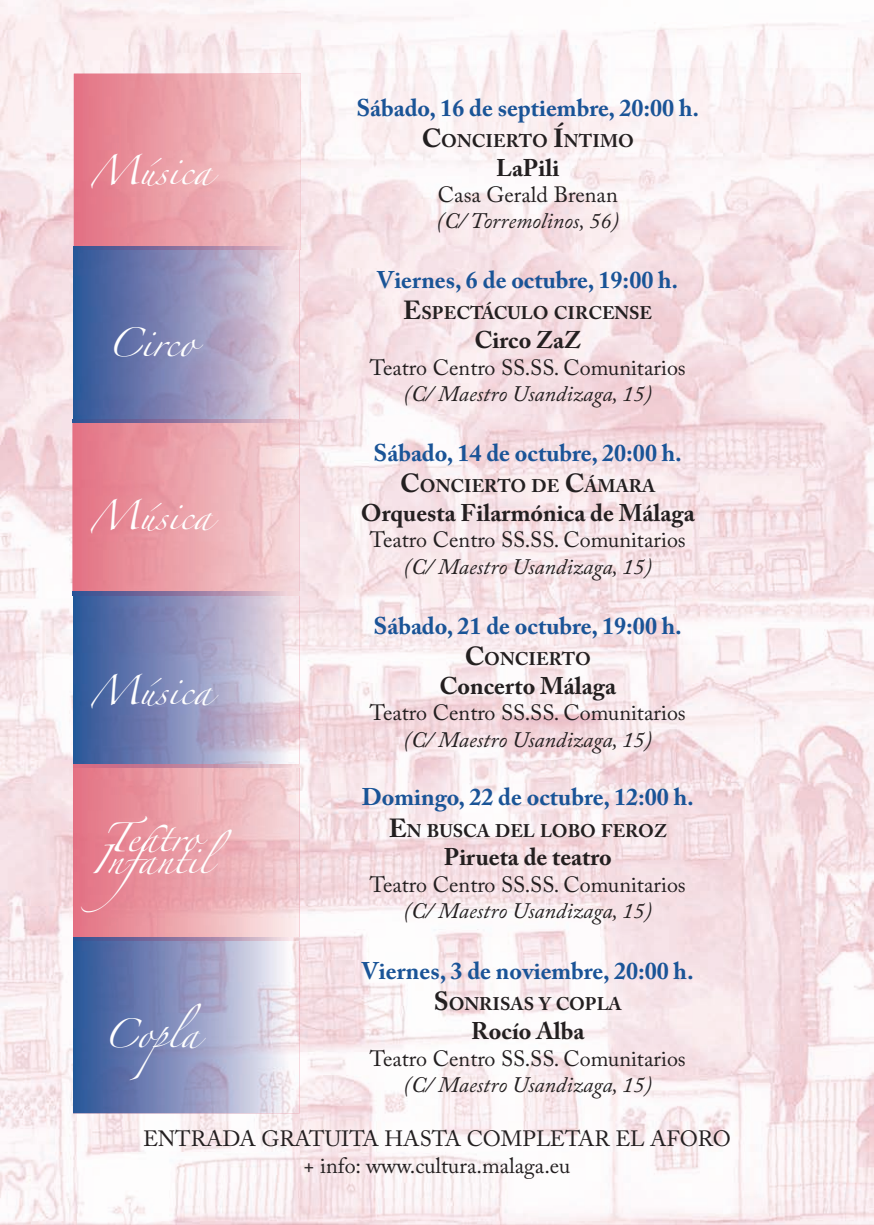
<style>
.page{position:relative;width:874px;height:1225px;background:#fff}
.page>*{position:absolute;margin:0;border:0;box-sizing:border-box;transform-origin:0 0}
.t1{font:26px/22px "Zapfino";color:#fff}
.t2{font:700 24px "Adobe Caslon Pro";color:#1a5497}
.t3{font:700 24px "Adobe Caslon Pro";color:#231f20}
.t4{font:22px/26.4px "Adobe Caslon Pro";color:#231f20;text-align:center}
.t5{font:italic 22px "Adobe Caslon Pro";color:#231f20}
.t6{font:700 18.2px "Adobe Caslon Pro";color:#231f20}
.s1{font-size:26px}
</style>
<div class="page">
<img style="left:0;top:0;width:873px;height:1224px">
<img style="left:74px;top:74px;width:227px;height:175px">
<img style="left:73px;top:422px;width:226px;height:170px">
<img style="left:73px;top:246px;width:226px;height:173px">
<img style="left:74px;top:246px;width:225px;height:3px">
<img style="left:73px;top:419px;width:226px;height:3px">
<img style="left:73px;top:595px;width:226px;height:169px">
<img style="left:73px;top:592px;width:226px;height:3px">
<img style="left:73px;top:768px;width:226px;height:345px">
<img style="left:73px;top:764px;width:226px;height:4px">
<img style="left:73px;top:937px;width:226px;height:3px">
<p class="t1" style="left:90px;top:164px;width:123px">Música</p>
<p class="t1" style="left:107px;top:336px;width:89px">Circo</p>
<p class="t1" style="left:90px;top:509px;width:123px">Música</p>
<p class="t1" style="left:90px;top:683px;width:123px">Música</p>
<p class="t1" style="left:91px;top:831px;width:143px;text-indent:12px">Teatro<br>Infantil</p>
<p class="t1" style="left:103px;top:1027px;width:100px">C opla</p>
<p class="t2" style="left:356px;top:93px;width:344px">Sábado, 16 de septiembre, 20:00 h.</p>
<p class="t6" style="left:421px;top:130px;width:213px"><span class="s1">C</span>ONCIERTO <span class="s1">Í</span>NTIMO</p>
<p class="t3" style="left:496px;top:153px;width:65px">LaPili</p>
<p class="t4" style="left:437px;top:181px;width:181px">Casa Gerald Brenan</p>
<p class="t5" style="left:436px;top:208px;width:184px">(C/ Torremolinos, 56)</p>
<p class="t2" style="left:377px;top:266px;width:302px">Viernes, 6 de octubre, 19:00 h.</p>
<p class="t6" style="left:403px;top:302px;width:250px"><span class="s1">E</span>SPECTÁCULO CIRCENSE</p>
<p class="t3" style="left:474px;top:326px;width:108px">Circo ZaZ</p>
<p class="t4" style="left:369px;top:354px;width:317px">Teatro Centro SS.SS. Comunitarios</p>
<p class="t5" style="left:403px;top:380px;width:250px">(C/ Maestro Usandizaga, 15)</p>
<p class="t2" style="left:373px;top:439px;width:310px">Sábado, 14 de octubre, 20:00 h.</p>
<p class="t6" style="left:400px;top:475px;width:256px"><span class="s1">C</span>ONCIERTO DE <span class="s1">C</span>ÁMARA</p>
<p class="t3" style="left:361px;top:499px;width:335px">Orquesta Filarmónica de Málaga</p>
<p class="t4" style="left:369px;top:526px;width:317px">Teatro Centro SS.SS. Comunitarios</p>
<p class="t5" style="left:403px;top:553px;width:250px">(C/ Maestro Usandizaga, 15)</p>
<p class="t2" style="left:373px;top:611px;width:310px">Sábado, 21 de octubre, 19:00 h.</p>
<p class="t6" style="left:464px;top:648px;width:128px"><span class="s1">C</span>ONCIERTO</p>
<p class="t3" style="left:439px;top:671px;width:178px">Concerto Málaga</p>
<p class="t4" style="left:369px;top:699px;width:317px">Teatro Centro SS.SS. Comunitarios</p>
<p class="t5" style="left:403px;top:726px;width:250px">(C/ Maestro Usandizaga, 15)</p>
<p class="t2" style="left:361px;top:783px;width:333px">Domingo, 22 de octubre, 12:00 h.</p>
<p class="t6" style="left:388px;top:819px;width:279px"><span class="s1">E</span>N BUSCA DEL LOBO FEROZ</p>
<p class="t3" style="left:443px;top:843px;width:169px">Pirueta de teatro</p>
<p class="t4" style="left:369px;top:871px;width:317px">Teatro Centro SS.SS. Comunitarios</p>
<p class="t5" style="left:403px;top:897px;width:250px">(C/ Maestro Usandizaga, 15)</p>
<p class="t2" style="left:361px;top:957px;width:333px">Viernes, 3 de noviembre, 20:00 h.</p>
<p class="t6" style="left:433px;top:993px;width:189px"><span class="s1">S</span>ONRISAS Y COPLA</p>
<p class="t3" style="left:471px;top:1017px;width:114px">Rocío Alba</p>
<p class="t4" style="left:369px;top:1045px;width:317px">Teatro Centro SS.SS. Comunitarios</p>
<p class="t5" style="left:403px;top:1071px;width:250px">(C/ Maestro Usandizaga, 15)</p>
<p class="t4" style="left:143px;top:1125px;width:589px">ENTRADA GRATUITA HASTA COMPLETAR EL AFORO + info: www.cultura.malaga.eu</p>
</div>
